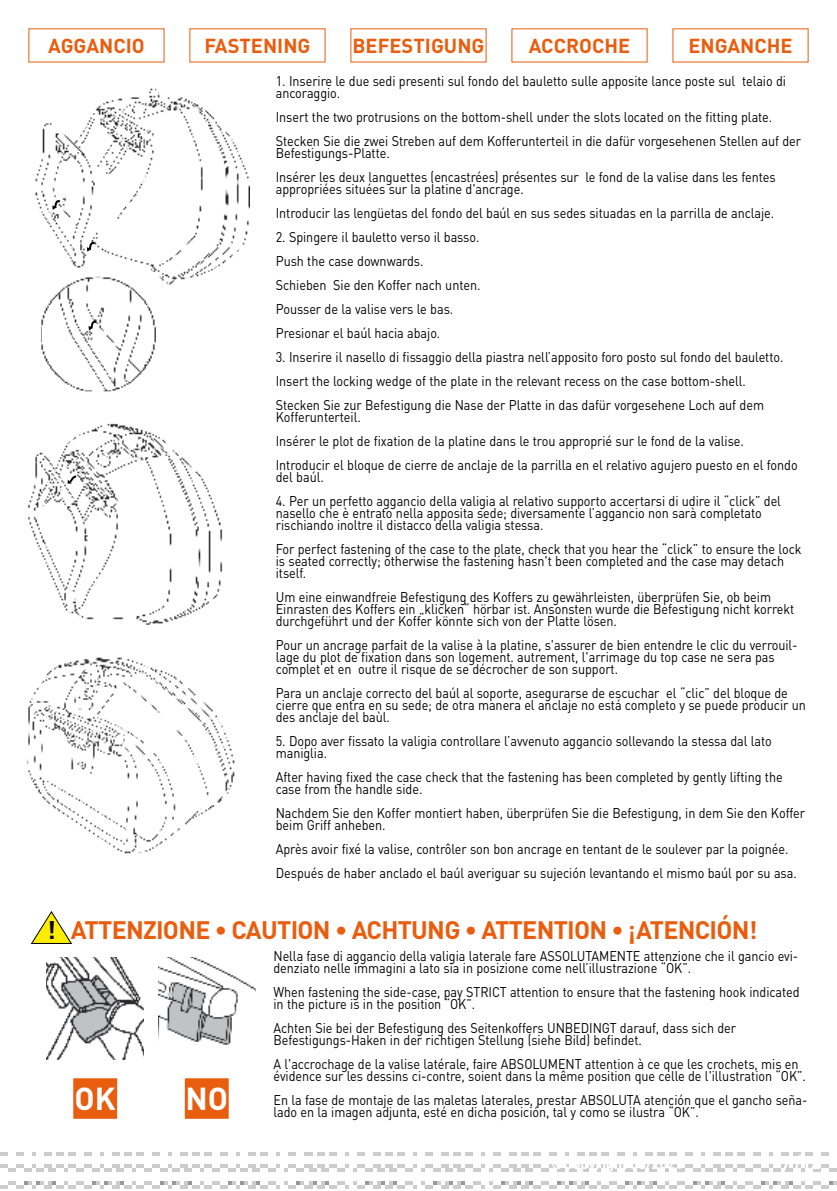
<style>
.page{position:relative;width:837px;height:1191px;background:#fff}
.page>*{position:absolute;margin:0;border:0;box-sizing:border-box;transform-origin:0 0}
.t1{font:700 31.4px "DIN";color:#fff}
.t2{font:700 25.2px "DIN";color:#000}
.t3{font:700 25px "DIN";letter-spacing:-.03em;color:#e95d0f}
.t4{font:700 20px "DIN";color:#e95d0f}
.t5{font:700 18px "DIN";color:#fff}
.t6{font:700 15px "DIN";letter-spacing:-.02em;color:#fff}
.t7{font:14px/12px "DIN";letter-spacing:-.005em;color:#000;scale:.9 1}
</style>
<div class="page">
<img style="left:0;top:1152px;width:836px;height:37px">
<img style="left:35px;top:88px;width:215px;height:197px">
<div style="left:38px;top:271px;width:123px;height:123px;background:#fff;border-radius:50%"></div>
<img style="left:41px;top:277px;width:115px;height:114px">
<img style="left:28px;top:423px;width:195px;height:202px">
<img style="left:26px;top:657px;width:209px;height:197px">
<svg style="left:52px;top:200px;width:10px;height:10px"></svg>
<svg style="left:87px;top:241px;width:10px;height:11px"></svg>
<svg style="left:88px;top:320px;width:11px;height:10px"></svg>
<svg style="left:67px;top:475px;width:12px;height:9px"></svg>
<img style="left:47px;top:957px;width:96px;height:102px">
<img style="left:158px;top:957px;width:97px;height:88px">
<svg style="left:31px;top:911px;width:41px;height:33px"></svg>
<div style="left:72px;top:1077px;width:46px;height:42px;background:#e95d0f"></div>
<div style="left:72px;top:1076px;width:47px;height:44px;border:2px solid #fff"></div>
<div style="left:184px;top:1077px;width:45px;height:42px;background:#e95d0f"></div>
<div style="left:183px;top:1076px;width:47px;height:44px;border:2px solid #fff"></div>
<h3 class="t4" style="left:48px;top:32px;width:98px">AGGANCIO</h3>
<h3 class="t4" style="left:204px;top:32px;width:108px">FASTENING</h3>
<h3 class="t4" style="left:352px;top:32px;width:133px">BEFESTIGUNG</h3>
<h3 class="t4" style="left:528px;top:32px;width:103px">ACCROCHE</h3>
<h3 class="t4" style="left:688px;top:32px;width:106px">ENGANCHE</h3>
<p class="t7" style="left:276px;top:75px;width:568px">1. Inserire le due sedi presenti sul fondo del bauletto sulle apposite lance poste sul telaio di ancoraggio.</p>
<p class="t7" style="left:276px;top:105px;width:585px;line-height:24px">Insert the two protrusions on the bottom-shell under the slots located on the fitting plate.<br>Stecken Sie die zwei Streben auf dem Kofferunterteil in die dafür vorgesehenen Stellen auf der</p>
<p class="t7" style="left:276px;top:141px;width:557px;line-height:24px">Befestigungs-Platte.<br>Insérer les deux languettes (encastrées) présentes sur le fond de la valise dans les fentes</p>
<p class="t7" style="left:276px;top:177px;width:555px;line-height:24px">appropriées situées sur la platine d'ancrage.<br>Introducir las lengüetas del fondo del baúl en sus sedes situadas en la parrilla de anclaje.</p>
<p class="t7" style="left:276px;top:225px;width:229px;line-height:24px">2. Spingere il bauletto verso il basso.<br>Push the case downwards.<br>Schieben Sie den Koffer nach unten.<br>Pousser de la valise vers le bas.<br>Presionar el baúl hacia abajo.</p>
<p class="t7" style="left:276px;top:345px;width:565px;line-height:24px">3. Inserire il nasello di fissaggio della piastra nell’apposito foro posto sul fondo del bauletto.<br>Insert the locking wedge of the plate in the relevant recess on the case bottom-shell.<br>Stecken Sie zur Befestigung die Nase der Platte in das dafür vorgesehene Loch auf dem</p>
<p class="t7" style="left:276px;top:405px;width:581px;line-height:24px">Kofferunterteil.<br>Insérer le plot de fixation de la platine dans le trou approprié sur le fond de la valise.<br>Introducir el bloque de cierre de anclaje de la parrilla en el relativo agujero puesto en el fondo</p>
<p class="t7" style="left:276px;top:471px;width:55px">del baúl.</p>
<p class="t7" style="left:276px;top:495px;width:562px">4. Per un perfetto aggancio della valigia al relativo supporto accertarsi di udire il “click” del nasello che è entrato nella apposita sede; diversamente l’aggancio non sarà completato rischiando inoltre il distacco della valigia stessa.</p>
<p class="t7" style="left:276px;top:543px;width:585px">For perfect fastening of the case to the plate, check that you hear the “click” to ensure the lock is seated correctly; otherwise the fastening hasn't been completed and the case may detach itself.</p>
<p class="t7" style="left:276px;top:591px;width:577px">Um eine einwandfreie Befestigung des Koffers zu gewährleisten, überprüfen Sie, ob beim<br>Einrasten des Koffers ein „klicken“ hörbar ist. Ansonsten wurde die Befestigung nicht korrekt durchgeführt und der Koffer könnte sich von der Platte lösen.</p>
<p class="t7" style="left:276px;top:639px;width:581px">Pour un ancrage parfait de la valise à la platine, s'assurer de bien entendre le clic du verrouil&shy;lage du plot de fixation dans son logement. autrement, l'arrimage du top case ne sera pas complet et en outre il risque de se décrocher de son support.</p>
<p class="t7" style="left:276px;top:687px;width:590px">Para un anclaje correcto del baúl al soporte, asegurarse de escuchar el “clic” del bloque de cierre que entra en su sede; de otra manera el anclaje no está completo y se puede producir un des anclaje del baùl.</p>
<p class="t7" style="left:276px;top:735px;width:552px">5. Dopo aver fissato la valigia controllare l’avvenuto aggancio sollevando la stessa dal lato maniglia.</p>
<p class="t7" style="left:276px;top:771px;width:564px">After having fixed the case check that the fastening has been completed by gently lifting the case from the handle side.</p>
<p class="t7" style="left:276px;top:807px;width:589px">Nachdem Sie den Koffer montiert haben, überprüfen Sie die Befestigung, in dem Sie den Koffer beim Griff anheben.</p>
<p class="t7" style="left:276px;top:837px;width:580px;line-height:24px">Après avoir fixé la valise, contrôler son bon ancrage en tentant de le soulever par la poignée.<br>Después de haber anclado el baúl averiguar su sujeción levantando el mismo baúl por su asa.</p>
<h3 class="t3" style="left:71px;top:914px;width:688px">ATTENZIONE • CAUTION • ACHTUNG • ATTENTION • ¡ATENCIÓN!</h3>
<p class="t7" style="left:273px;top:949px;width:584px">Nella fase di aggancio della valigia laterale fare ASSOLUTAMENTE attenzione che il gancio evi&shy;denziato nelle immagini a lato sia in posizione come nell’illustrazione “OK”.</p>
<p class="t7" style="left:273px;top:985px;width:585px">When fastening the side-case, pay STRICT attention to ensure that the fastening hook indicated in the picture is in the position “OK”.</p>
<p class="t7" style="left:273px;top:1021px;width:515px">Achten Sie bei der Befestigung des Seitenkoffers UNBEDINGT darauf, dass sich der<br>Befestigungs-Haken in der richtigen Stellung (siehe Bild) befindet.</p>
<p class="t7" style="left:273px;top:1057px;width:593px">A l'accrochage de la valise latérale, faire ABSOLUMENT attention à ce que les crochets, mis en évidence sur les dessins ci-contre, soient dans la même position que celle de l'illustration “OK”.</p>
<p class="t7" style="left:273px;top:1093px;width:594px">En la fase de montaje de las maletas laterales, prestar ABSOLUTA atención que el gancho seña&shy;lado en la imagen adjunta, esté en dicha posición, tal y como se ilustra “OK”.</p>
<h2 class="t2" style="left:47px;top:913px;width:10px">!</h2>
<h1 class="t1" style="left:75px;top:1077px;width:43px">OK</h1>
<h1 class="t1" style="left:185px;top:1077px;width:44px">NO</h1>
<p class="t6" style="left:551px;top:1153px;width:134px">©Copyright 03/2021</p>
<p class="t5" style="left:781px;top:1150px;width:41px">7 /12</p>
</div>
